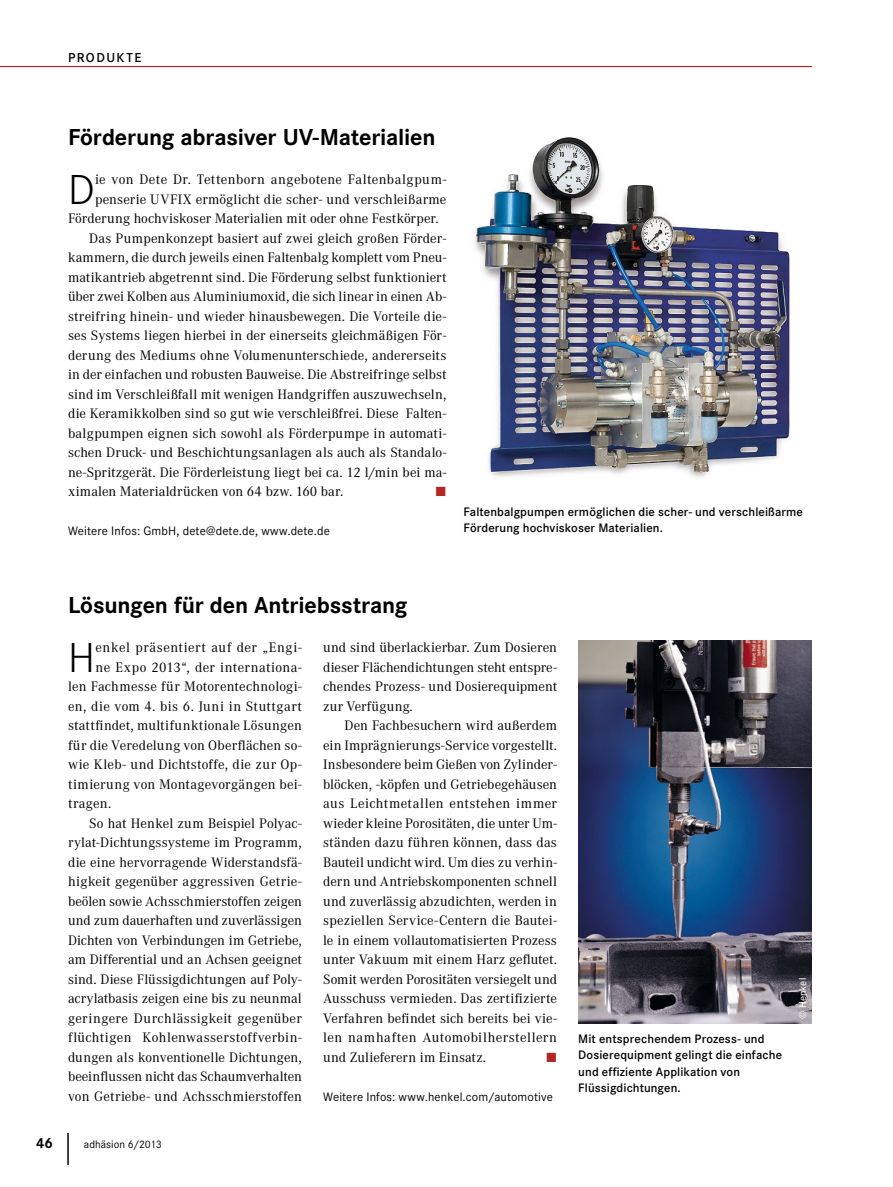
<style>
.page{position:relative;width:893px;height:1187px;background:#fff}
.page>*{position:absolute;margin:0;border:0;box-sizing:border-box;transform-origin:0 0}
.t1{font:300 43.5px "Corporate S";color:#000}
.t2{font:700 24px "Corporate S";letter-spacing:-.01em;color:#000}
.t3{font:700 15px "Corporate S";color:#000}
.t4{font:14.25px/19.5px "Corporate ATOT";letter-spacing:.01em;color:#000;text-align:justify}
.t5{font:14.25px "Corporate ATOT";letter-spacing:-.01em;color:#000}
.t6{font:14.25px "Corporate ATOT";letter-spacing:.03em;color:#000}
.t7{font:14.25px "Corporate ATOT";letter-spacing:.045em;color:#000}
.t8{font:600 13.5px "Corporate S";color:#000}
.t9{font:600 12.75px/16.5px "Corporate S";letter-spacing:.01em;color:#000}
.t10{font:12.75px "Corporate S";letter-spacing:.01em;color:#000}
.t11{font:11.25px "Corporate S";letter-spacing:.005em;color:#000}
.t12{font:500 10.5px "Corporate S";letter-spacing:.015em;color:#fff}
</style>
<div class="page">
<img style="left:578px;top:640px;width:234px;height:382px">
<img style="left:474px;top:137px;width:316px;height:341px">
<hr style="left:67px;top:1132px;width:2px;height:32px;background:#000">
<hr style="left:0;top:66px;width:812px;height:1px;background:#b52725">
<p class="t8" style="left:68px;top:50px;width:75px">PRODUKTE</p>
<h2 class="t2" style="left:68px;top:123px;width:369px">Förderung abrasiver UV-Materialien</h2>
<h1 class="t1" style="left:68px;top:165px;width:28px">D</h1>
<p class="t6" style="left:95px;top:171px;width:353px">ie von Dete Dr. Tettenborn angebotene Faltenbalgpum-</p>
<p class="t4" style="left:95px;top:189px;width:353px">penserie UVFIX ermöglicht die scher- und verschleißarme</p>
<p class="t4" style="left:68px;top:209px;width:372px">Förderung hochviskoser Materialien mit oder ohne Festkörper.</p>
<p class="t4" style="left:89px;top:228px;width:359px">Das Pumpenkonzept basiert auf zwei gleich großen Förder-</p>
<p class="t5" style="left:68px;top:249px;width:380px">kammern, die durch jeweils einen Faltenbalg komplett vom Pneu-</p>
<p class="t4" style="left:68px;top:267px;width:380px">matikantrieb abgetrennt sind. Die Förderung selbst funktioniert</p>
<p class="t5" style="left:68px;top:288px;width:380px">über zwei Kolben aus Aluminiumoxid, die sich linear in einen Ab-</p>
<p class="t4" style="left:68px;top:306px;width:380px">streifring hinein- und wieder hinausbewegen. Die Vorteile die-</p>
<p class="t4" style="left:68px;top:326px;width:380px">ses Systems liegen hierbei in der einerseits gleichmäßigen För-</p>
<p class="t4" style="left:68px;top:345px;width:380px">derung des Mediums ohne Volumenunterschiede, andererseits</p>
<p class="t4" style="left:68px;top:365px;width:380px">in der einfachen und robusten Bauweise. Die Abstreifringe selbst</p>
<p class="t4" style="left:68px;top:384px;width:380px">sind im Verschleißfall mit wenigen Handgriffen auszuwechseln,</p>
<p class="t4" style="left:68px;top:404px;width:380px">die Keramikkolben sind so gut wie verschleißfrei. Diese Falten-</p>
<p class="t4" style="left:68px;top:423px;width:380px">balgpumpen eignen sich sowohl als Förderpumpe in automati-</p>
<p class="t4" style="left:68px;top:443px;width:380px">schen Druck- und Beschichtungsanlagen als auch als Standalo-</p>
<p class="t4" style="left:68px;top:462px;width:380px">ne-Spritzgerät. Die Förderleistung liegt bei ca. 12 l/min bei ma-</p>
<p class="t4" style="left:68px;top:482px;width:277px">ximalen Materialdrücken von 64 bzw. 160 bar.</p>
<p class="t10" style="left:68px;top:523px;width:263px">Weitere Infos: GmbH, dete@dete.de, www.dete.de</p>
<p class="t9" style="left:463px;top:503px;width:341px">Faltenbalgpumpen ermöglichen die scher- und verschleißarme<br>Förderung hochviskoser Materialien.</p>
<h2 class="t2" style="left:68px;top:591px;width:341px">Lösungen für den Antriebsstrang</h2>
<h1 class="t1" style="left:68px;top:633px;width:28px">H</h1>
<p class="t6" style="left:96px;top:639px;width:208px">enkel präsentiert auf der „Engi-</p>
<p class="t4" style="left:323px;top:637px;width:235px">und sind überlackierbar. Zum Dosieren dieser Flächendichtungen steht entspre&shy;chendes Prozess- und Dosierequipment zur Verfügung.</p>
<p class="t4" style="left:323px;top:715px;width:235px;text-indent:21px">Den Fachbesuchern wird außerdem ein Imprägnierungs-Service vorgestellt.<br>Insbesondere beim Gießen von Zylinder&shy;blöcken, -köpfen und Getriebegehäusen aus Leichtmetallen entstehen immer wieder kleine Porositäten, die unter Um&shy;ständen dazu führen können, dass das Bauteil undicht wird. Um dies zu verhin&shy;dern und Antriebskomponenten schnell und zuverlässig abzudichten, werden in speziellen Service-Centern die Bautei&shy;le in einem vollautomatisierten Prozess unter Vakuum mit einem Harz geflutet.<br>Somit werden Porositäten versiegelt und Ausschuss vermieden. Das zertifizierte Verfahren befindet sich bereits bei vie&shy;len namhaften Automobilherstellern und Zulieferern im Einsatz.</p>
<p class="t10" style="left:323px;top:1089px;width:231px">Weitere Infos: www.henkel.com/automotive</p>
<p class="t4" style="left:96px;top:657px;width:208px">ne Expo 2013“, der internationa-</p>
<p class="t4" style="left:68px;top:677px;width:235px">len Fachmesse für Motorentechnologi-</p>
<p class="t7" style="left:68px;top:698px;width:235px">en, die vom 4. bis 6. Juni in Stuttgart</p>
<p class="t4" style="left:68px;top:716px;width:235px">stattfindet, multifunktionale Lösungen</p>
<p class="t4" style="left:68px;top:735px;width:235px">für die Veredelung von Oberflächen so-</p>
<p class="t4" style="left:68px;top:755px;width:235px">wie Kleb- und Dichtstoffe, die zur Op-</p>
<p class="t4" style="left:68px;top:774px;width:235px">timierung von Montagevorgängen bei-</p>
<p class="t4" style="left:68px;top:794px;width:45px">tragen.</p>
<p class="t4" style="left:89px;top:813px;width:214px">So hat Henkel zum Beispiel Polyac-</p>
<p class="t4" style="left:68px;top:833px;width:235px">rylat-Dichtungssysteme im Programm,</p>
<p class="t4" style="left:68px;top:852px;width:235px">die eine hervorragende Widerstandsfä-</p>
<p class="t4" style="left:68px;top:872px;width:235px">higkeit gegenüber aggressiven Getrie-</p>
<p class="t5" style="left:68px;top:893px;width:235px">beölen sowie Achsschmierstoffen zeigen</p>
<p class="t4" style="left:68px;top:911px;width:235px">und zum dauerhaften und zuverlässigen</p>
<p class="t4" style="left:68px;top:930px;width:235px">Dichten von Verbindungen im Getriebe,</p>
<p class="t4" style="left:68px;top:950px;width:235px">am Differential und an Achsen geeignet</p>
<p class="t4" style="left:68px;top:969px;width:235px">sind. Diese Flüssigdichtungen auf Poly-</p>
<p class="t4" style="left:68px;top:989px;width:235px">acrylatbasis zeigen eine bis zu neunmal</p>
<p class="t4" style="left:68px;top:1008px;width:235px">geringere Durchlässigkeit gegenüber</p>
<p class="t4" style="left:68px;top:1028px;width:235px">flüchtigen Kohlenwasserstoffverbin-</p>
<p class="t4" style="left:68px;top:1047px;width:235px">dungen als konventionelle Dichtungen,</p>
<p class="t4" style="left:68px;top:1067px;width:235px">beeinflussen nicht das Schaumverhalten</p>
<p class="t4" style="left:68px;top:1086px;width:235px">von Getriebe- und Achsschmierstoffen</p>
<p class="t3" style="left:36px;top:1133px;width:19px">46</p>
<p class="t11" style="left:84px;top:1137px;width:79px">adhäsion 6/2013</p>
<p class="t9" style="left:578px;top:1030px;width:205px">Mit entsprechendem Prozess- und<br>Dosierequipment gelingt die einfache und effiziente Applikation von<br>Flüssigdichtungen.</p>
<p class="t12" style="left:797px;top:1019px;width:43px;rotate:-90deg">© Henkel</p>
</div>
